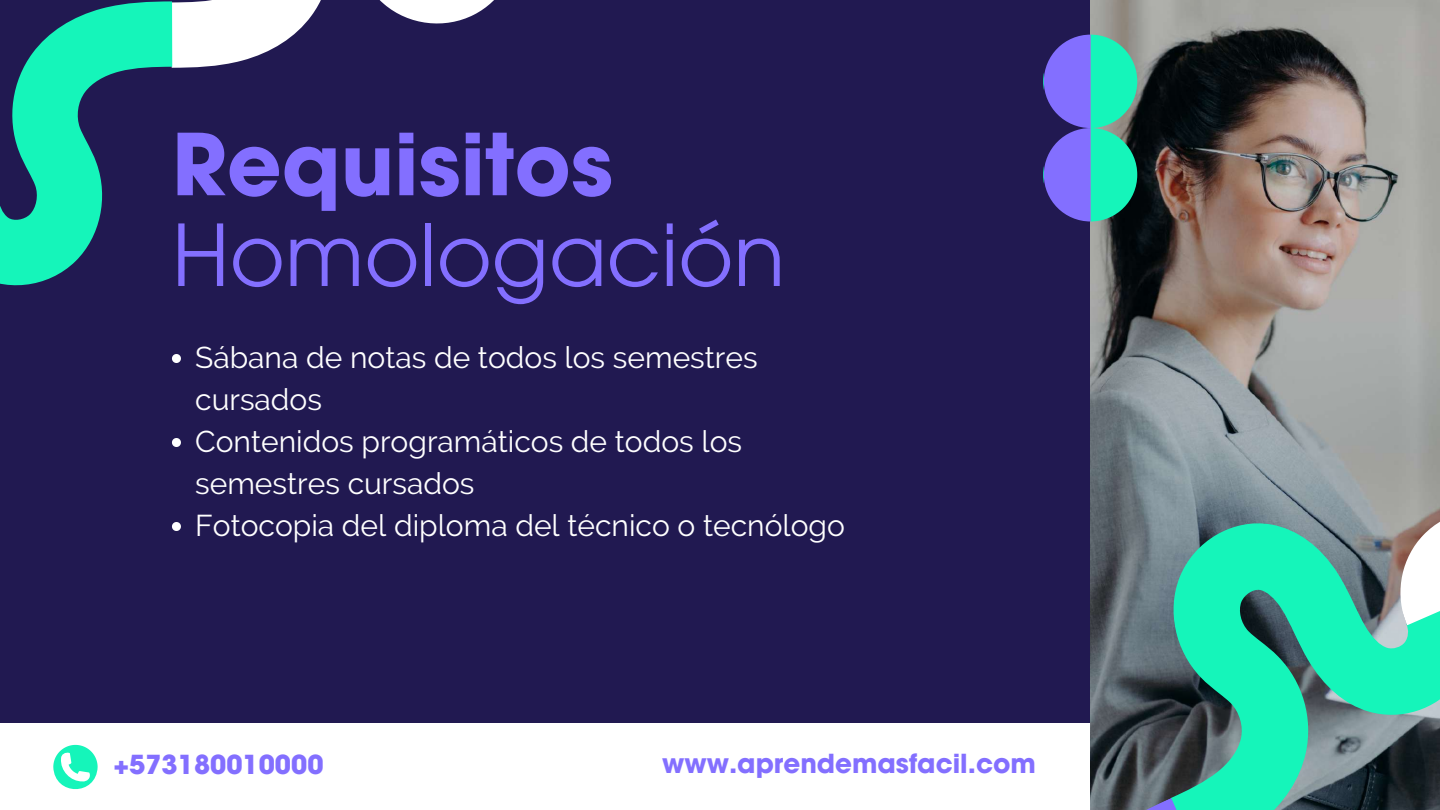
<style>
.page{position:relative;width:1440px;height:810px;background:#211951}
.page>*{position:absolute;margin:0;border:0;box-sizing:border-box;transform-origin:0 0}
.t1{font:84.5px "ITC Avant Garde Pro";color:#836fff}
.t2{font:700 84.5px "ITC Avant Garde Pro";color:#836fff}
.t3{font:30px/42px "Raleway";color:#fff}
.t4{font:700 26.2px "ITC Avant Garde Pro";color:#836fff}
</style>
<div class="page">
<div style="left:0;top:723px;width:1101px;height:87px;background:#fff"></div>
<img style="left:1090px;top:0;width:350px;height:444px">
<svg style="left:1044px;top:35px;width:93px;height:186px;background:#4898bf"></svg>
<svg style="left:172px;top:0;width:322px;height:68px"></svg>
<svg style="left:0;top:1px;width:172px;height:285px"></svg>
<svg style="left:1090px;top:444px;width:350px;height:366px;background:#499789"></svg>
<svg style="left:1090px;top:798px;width:203px;height:12px;background:#3bb1a0"></svg>
<svg style="left:1363px;top:383px;width:77px;height:396px;background:#78a79b"></svg>
<svg style="left:53px;top:745px;width:45px;height:45px"></svg>
<svg style="left:172px;top:354px;width:9px;height:9px"></svg>
<svg style="left:172px;top:438px;width:9px;height:9px"></svg>
<svg style="left:172px;top:522px;width:9px;height:9px"></svg>
<h1 class="t2" style="left:172px;top:133px;width:443px">Requisitos</h1>
<h1 class="t1" style="left:172px;top:223px;width:615px">Homologación</h1>
<p class="t3" style="left:195px;top:336px;width:651px">Sábana de notas de todos los semestres cursados<br>Contenidos programáticos de todos los semestres cursados<br>Fotocopia del diploma del técnico o tecnólogo</p>
<p class="t4" style="left:114px;top:755px;width:212px">+573180010000</p>
<p class="t4" style="left:662px;top:754px;width:375px">www.aprendemasfacil.com</p>
</div>
